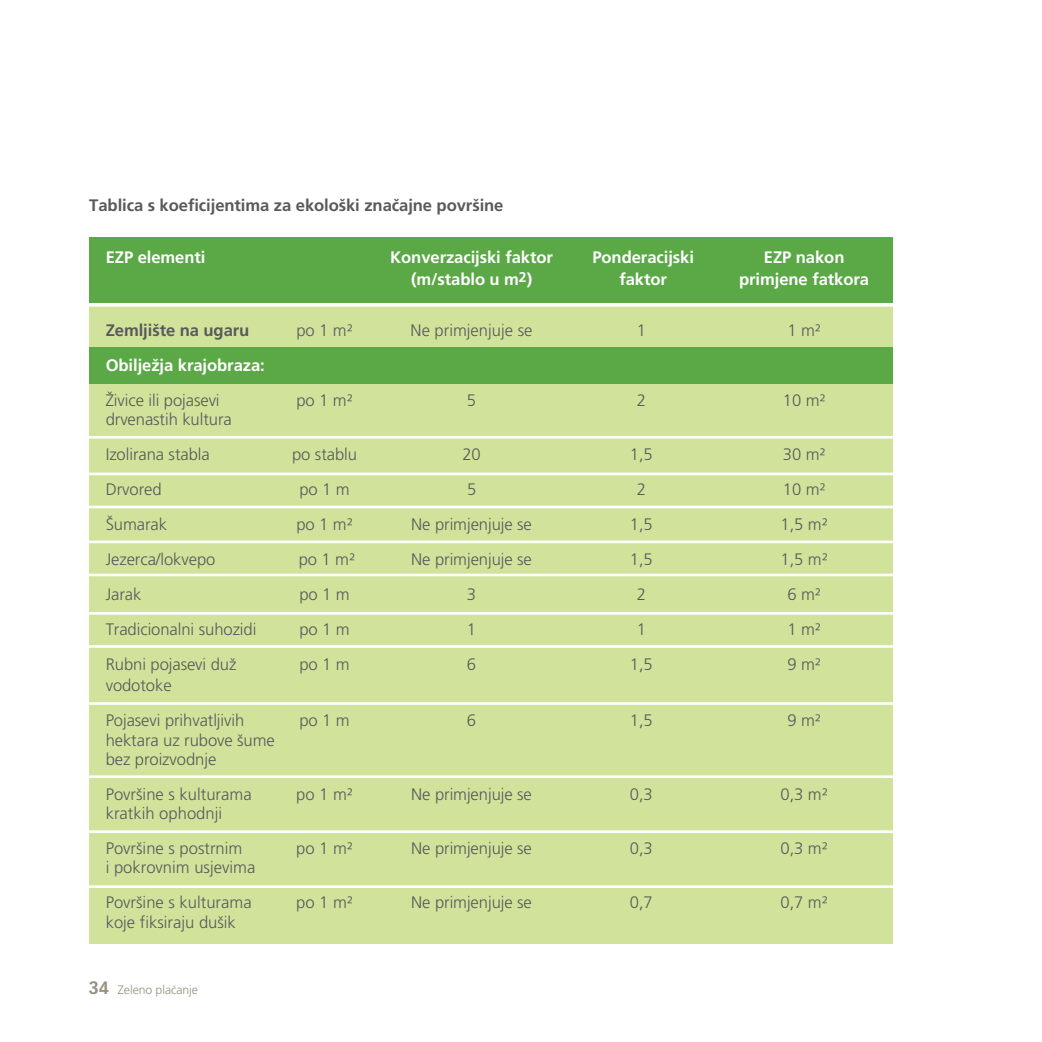
<style>
.page{position:relative;width:1042px;height:1042px;background:#fff}
.page>*{position:absolute;margin:0;border:0;box-sizing:border-box;transform-origin:0 0}
.t1{font:300 16.62px/35px "Frutiger";letter-spacing:-.005em;color:#58595b}
.t2{font:700 16.62px "Frutiger Roman";letter-spacing:-.005em;color:#fff}
.t3{font:700 16.62px "Frutiger Roman";letter-spacing:-.005em;color:#58595b}
.t4{font:300 12.25px "Frutiger";letter-spacing:-.005em;color:#93917c}
.s1{font-family:"Vectora";font-weight:700;font-size:17.5px}
</style>
<div class="page">
<div style="left:89px;top:307px;width:804px;height:637px;background:#d1e39b"></div>
<div style="left:89px;top:348px;width:804px;height:36px;background:#5aa846"></div>
<div style="left:89px;top:238px;width:804px;height:65px;background:#5aa846"></div>
<svg style="left:89px;top:306px;width:804px;height:1px"></svg>
<hr style="left:88px;top:436px;width:808px;height:2px;background:#fff">
<hr style="left:88px;top:472px;width:808px;height:3px;background:#fff">
<hr style="left:88px;top:506px;width:808px;height:2px;background:#fff">
<hr style="left:88px;top:540px;width:808px;height:3px;background:#fff">
<hr style="left:88px;top:574px;width:808px;height:2px;background:#fff">
<hr style="left:88px;top:612px;width:808px;height:3px;background:#fff">
<hr style="left:88px;top:645px;width:808px;height:3px;background:#fff">
<hr style="left:88px;top:702px;width:808px;height:3px;background:#fff">
<hr style="left:88px;top:775px;width:808px;height:3px;background:#fff">
<hr style="left:88px;top:830px;width:808px;height:3px;background:#fff">
<hr style="left:88px;top:885px;width:808px;height:3px;background:#fff">
<p class="t3" style="left:89px;top:195px;width:416px">Tablica s koeficijentima za ekološki značajne površine</p>
<p class="t2" style="left:106px;top:247px;width:101px">EZP elementi</p>
<p class="t2" style="left:390px;top:247px;width:164px">Konverzacijski faktor</p>
<p class="t2" style="left:592px;top:247px;width:103px">Ponderacijski</p>
<p class="t2" style="left:764px;top:247px;width:82px">EZP nakon</p>
<p class="t2" style="left:411px;top:270px;width:123px">(m/stablo u m<sup>2</sup>)</p>
<p class="t2" style="left:619px;top:270px;width:49px">faktor</p>
<p class="t2" style="left:739px;top:270px;width:131px">primjene fatkora</p>
<p class="t3" style="left:106px;top:320px;width:145px">Zemljište na ugaru</p>
<p class="t1" style="left:296px;top:313px;width:58px">po 1 m²</p>
<p class="t1" style="left:410px;top:313px;width:123px">Ne primjenjuje se</p>
<p class="t1" style="left:637px;top:313px;width:11px">1</p>
<p class="t1" style="left:787px;top:313px;width:35px">1 m²</p>
<p class="t2" style="left:106px;top:355px;width:161px">Obilježja krajobraza:</p>
<p class="t1" style="left:106px;top:383px;width:115px">Živice ili pojasevi</p>
<p class="t1" style="left:296px;top:383px;width:58px">po 1 m²</p>
<p class="t1" style="left:467px;top:383px;width:11px">5</p>
<p class="t1" style="left:637px;top:383px;width:11px">2</p>
<p class="t1" style="left:783px;top:383px;width:44px">10 m²</p>
<p class="t1" style="left:106px;top:402px;width:128px">drvenastih kultura<br>Izolirana stabla</p>
<p class="t1" style="left:292px;top:437px;width:66px">po stablu</p>
<p class="t1" style="left:462px;top:437px;width:20px">20</p>
<p class="t1" style="left:630px;top:437px;width:24px">1,5</p>
<p class="t1" style="left:783px;top:437px;width:44px">30 m²</p>
<p class="t1" style="left:106px;top:472px;width:57px">Drvored</p>
<p class="t1" style="left:299px;top:472px;width:52px">po 1 m</p>
<p class="t1" style="left:467px;top:472px;width:11px">5</p>
<p class="t1" style="left:637px;top:472px;width:11px">2</p>
<p class="t1" style="left:783px;top:472px;width:44px">10 m²</p>
<p class="t1" style="left:106px;top:507px;width:63px">Šumarak</p>
<p class="t1" style="left:296px;top:507px;width:58px">po 1 m²</p>
<p class="t1" style="left:411px;top:507px;width:122px">Ne primjenjuje se</p>
<p class="t1" style="left:630px;top:507px;width:24px">1,5</p>
<p class="t1" style="left:780px;top:507px;width:49px">1,5 m²</p>
<p class="t1" style="left:106px;top:542px;width:111px">Jezerca/lokvepo</p>
<p class="t1" style="left:299px;top:542px;width:58px">po 1 m²</p>
<p class="t1" style="left:411px;top:542px;width:122px">Ne primjenjuje se</p>
<p class="t1" style="left:630px;top:542px;width:24px">1,5</p>
<p class="t1" style="left:780px;top:542px;width:49px">1,5 m²</p>
<p class="t1" style="left:106px;top:577px;width:37px">Jarak</p>
<p class="t1" style="left:299px;top:577px;width:52px">po 1 m</p>
<p class="t1" style="left:467px;top:577px;width:11px">3</p>
<p class="t1" style="left:637px;top:577px;width:11px">2</p>
<p class="t1" style="left:787px;top:577px;width:35px">6 m²</p>
<p class="t1" style="left:106px;top:612px;width:152px">Tradicionalni suhozidi</p>
<p class="t1" style="left:299px;top:612px;width:52px">po 1 m</p>
<p class="t1" style="left:467px;top:612px;width:11px">1</p>
<p class="t1" style="left:637px;top:612px;width:11px">1</p>
<p class="t1" style="left:787px;top:612px;width:35px">1 m²</p>
<p class="t1" style="left:106px;top:647px;width:132px">Rubni pojasevi duž</p>
<p class="t1" style="left:299px;top:647px;width:52px">po 1 m</p>
<p class="t1" style="left:467px;top:647px;width:11px">6</p>
<p class="t1" style="left:630px;top:647px;width:24px">1,5</p>
<p class="t1" style="left:787px;top:647px;width:35px">9 m²</p>
<p class="t1" style="left:106px;top:668px;width:140px">vodotoke<br>Pojasevi prihvatljivih</p>
<p class="t1" style="left:299px;top:703px;width:52px">po 1 m</p>
<p class="t1" style="left:467px;top:703px;width:11px">6</p>
<p class="t1" style="left:630px;top:703px;width:24px">1,5</p>
<p class="t1" style="left:787px;top:703px;width:35px">9 m²</p>
<p class="t1" style="left:106px;top:730px;width:171px;line-height:19.2px">hektara uz rubove šume bez proizvodnje</p>
<p class="t1" style="left:106px;top:776px;width:147px">Površine s kulturama</p>
<p class="t1" style="left:296px;top:776px;width:58px">po 1 m²</p>
<p class="t1" style="left:411px;top:776px;width:122px">Ne primjenjuje se</p>
<p class="t1" style="left:630px;top:776px;width:24px">0,3</p>
<p class="t1" style="left:780px;top:776px;width:49px">0,3 m²</p>
<p class="t1" style="left:106px;top:796px;width:138px">kratkih ophodnji<br>Površine s postrnim</p>
<p class="t1" style="left:296px;top:831px;width:58px">po 1 m²</p>
<p class="t1" style="left:411px;top:831px;width:122px">Ne primjenjuje se</p>
<p class="t1" style="left:630px;top:831px;width:24px">0,3</p>
<p class="t1" style="left:780px;top:831px;width:49px">0,3 m²</p>
<p class="t1" style="left:106px;top:850px;width:151px">i pokrovnim usjevima<br>Površine s kulturama</p>
<p class="t1" style="left:106px;top:904px;width:132px">koje fiksiraju dušik</p>
<p class="t4" style="left:88px;top:982px;width:111px"><span class="s1">34</span> Zeleno plaćanje</p>
<p class="t1" style="left:296px;top:885px;width:58px">po 1 m²</p>
<p class="t1" style="left:411px;top:885px;width:122px">Ne primjenjuje se</p>
<p class="t1" style="left:630px;top:885px;width:24px">0,7</p>
<p class="t1" style="left:780px;top:885px;width:49px">0,7 m²</p>
</div>
